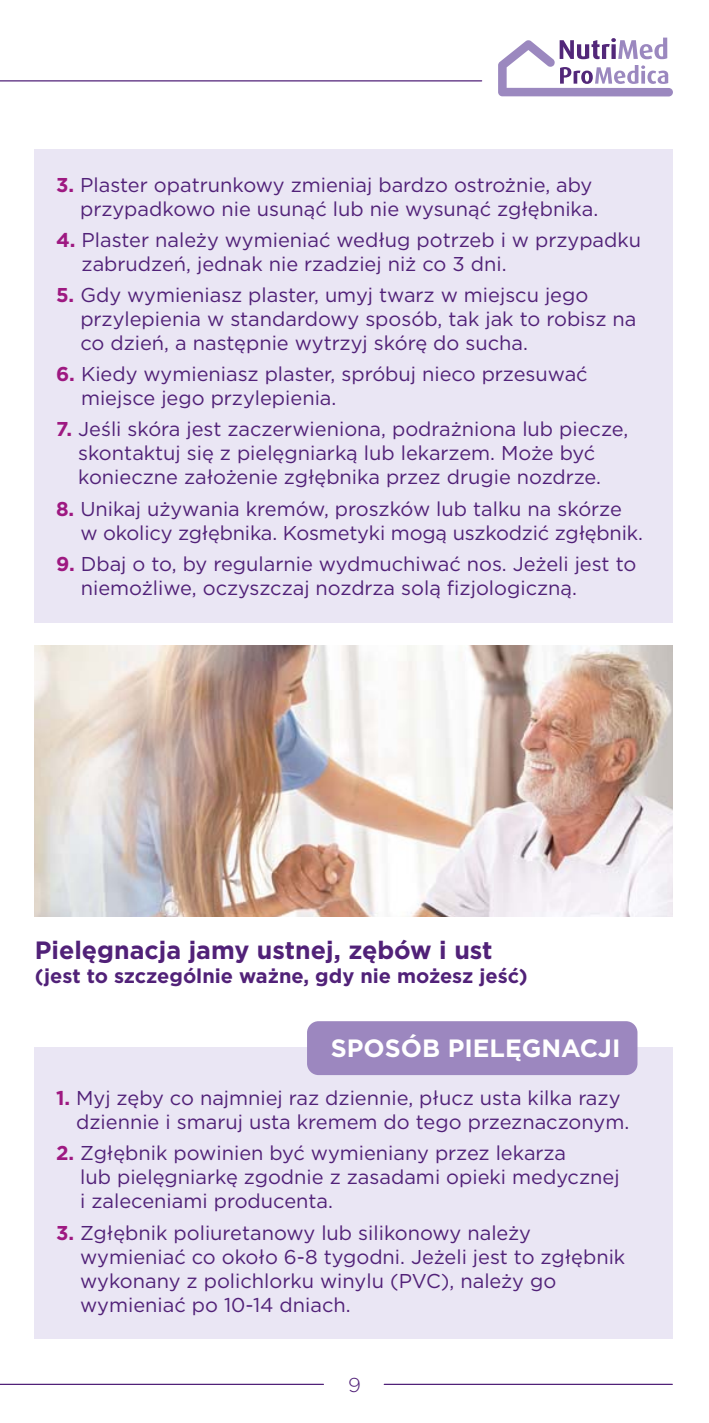
<style>
.page{position:relative;width:709px;height:1423px;background:#fff}
.page>*{position:absolute;margin:0;border:0;box-sizing:border-box;transform-origin:0 0}
.t1{font:700 25px "Gotham";color:#512178}
.t2{font:700 25px "Gotham";color:#fff}
.t3{font:20px/24px "Gotham";color:#512178}
.t4{font:700 20px "Gotham";color:#512178}
.t5{font:300 20px "Gotham";color:#512178}
.s1{font-weight:700;color:#9e1981}
</style>
<div class="page">
<hr style="left:384px;top:1383px;width:288px;height:1px;background:#512178">
<hr style="left:0;top:80px;width:481px;height:1px;background:#512178">
<svg style="left:498px;top:38px;width:175px;height:58px"></svg>
<hr style="left:0;top:1383px;width:323px;height:1px;background:#512178">
<div style="left:35px;top:1047px;width:638px;height:291px;background:#eae6f4"></div>
<div style="left:35px;top:149px;width:638px;height:473px;background:#eae6f4"></div>
<div style="left:307px;top:1020px;width:330px;height:54px;background:#9c87bf;border-radius:12px"></div>
<img style="left:35px;top:645px;width:638px;height:271px">
<p class="t3" style="left:56px;top:174px;width:543px;text-align:right"><span class="s1">3.</span> Plaster opatrunkowy zmieniaj bardzo ostrożnie, aby przypadkowo nie usunąć lub nie wysunąć zgłębnika.</p>
<p class="t3" style="left:81px;top:229px;width:561px;text-indent:-26px"><span class="s1">4.</span> Plaster należy wymieniać według potrzeb i w przypadku zabrudzeń, jednak nie rzadziej niż co 3 dni.</p>
<p class="t3" style="left:80px;top:284px;width:557px;text-indent:-24px"><span class="s1">5.</span> Gdy wymieniasz plaster, umyj twarz w miejscu jego przylepienia w standardowy sposób, tak jak to robisz na co dzień, a następnie wytrzyj skórę do sucha.</p>
<p class="t3" style="left:81px;top:363px;width:508px;text-indent:-25px"><span class="s1">6.</span> Kiedy wymieniasz plaster, spróbuj nieco przesuwać miejsce jego przylepienia.</p>
<p class="t3" style="left:56px;top:418px;width:574px;text-align:center"><span class="s1">7.</span> Jeśli skóra jest zaczerwieniona, podrażniona lub piecze, skontaktuj się z pielęgniarką lub lekarzem. Może być konieczne założenie zgłębnika przez drugie nozdrze.</p>
<p class="t3" style="left:80px;top:498px;width:564px;text-indent:-24px"><span class="s1">8.</span> Unikaj używania kremów, proszków lub talku na skórze w okolicy zgłębnika. Kosmetyki mogą uszkodzić zgłębnik.</p>
<p class="t3" style="left:81px;top:553px;width:557px;text-indent:-25px"><span class="s1">9.</span> Dbaj o to, by regularnie wydmuchiwać nos. Jeżeli jest to niemożliwe, oczyszczaj nozdrza solą fizjologiczną.</p>
<p class="t1" style="left:35px;top:939px;width:459px">Pielęgnacja jamy ustnej, zębów i ust</p>
<p class="t4" style="left:35px;top:967px;width:494px">(jest to szczególnie ważne, gdy nie możesz jeść)</p>
<p class="t2" style="left:331px;top:1037px;width:291px">SPOSÓB PIELĘGNACJI</p>
<p class="t3" style="left:76px;top:1087px;width:554px;text-indent:-20px"><span class="s1">1.</span> Myj zęby co najmniej raz dziennie, płucz usta kilka razy dziennie i smaruj usta kremem do tego przeznaczonym.</p>
<p class="t3" style="left:80px;top:1142px;width:541px;text-indent:-24px"><span class="s1">2.</span> Zgłębnik powinien być wymieniany przez lekarza<br>lub pielęgniarkę zgodnie z zasadami opieki medycznej i zaleceniami producenta.</p>
<p class="t3" style="left:80px;top:1221px;width:546px;text-indent:-24px"><span class="s1">3.</span> Zgłębnik poliuretanowy lub silikonowy należy wymieniać co około 6-8 tygodni. Jeżeli jest to zgłębnik wykonany z polichlorku winylu (PVC), należy go wymieniać po 10-14 dniach.</p>
<p class="t5" style="left:348px;top:1376px;width:14px">9</p>
</div>
